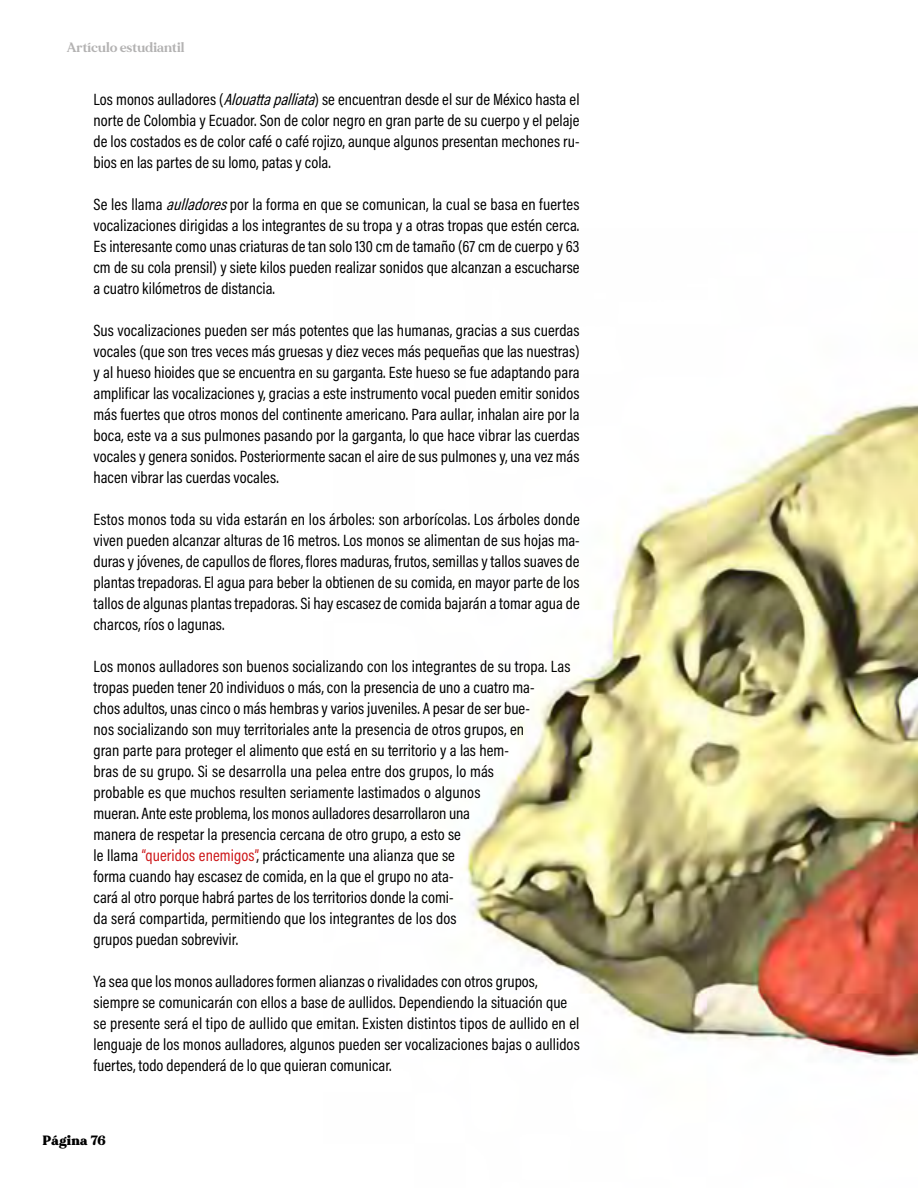
<style>
.page{position:relative;width:918px;height:1188px;background:#fff}
.page>*{position:absolute;margin:0;border:0;box-sizing:border-box;transform-origin:0 0}
.t1{font:16.5px/21px "Acumin Variable Concept";color:#000;text-align:justify}
.t2{font:700 13.5px "MADE Mirage";letter-spacing:.01em;color:#b3b2b2}
.t3{font:900 13.5px "MADE Mirage";letter-spacing:.01em;color:#000}
.s1{font-style:italic}
.s2{color:#cd1719}
</style>
<div class="page">
<img style="left:464px;top:403px;width:454px;height:660px">
<p class="t2" style="left:67px;top:39px;width:119px">Artículo estudiantil</p>
<p class="t1" style="left:94px;top:88px;width:488px">Los monos aulladores (<span class="s1">Alouattapalliata</span>) se encuentran desde el sur de México hasta el norte de Colombia y Ecuador. Son de color negro en gran parte de su cuerpo y el pelaje de los costados es de color café o café rojizo, aunque algunos presentan mechones ru&shy;bios en las partes de su lomo, patas y cola.</p>
<p class="t1" style="left:94px;top:193px;width:488px">Se les llama <span class="s1">aulladores</span>por la forma en que se comunican, la cual se basa en fuertes vocalizaciones dirigidas a los integrantes de su tropa y a otras tropas que estén cerca.<br>Es interesante como unas criaturas de tan solo 130 cm de tamaño (67 cm de cuerpo y 63 cm de su cola prensil) y siete kilos pueden realizar sonidos que alcanzan a escucharse a cuatro kilómetros de distancia.</p>
<p class="t1" style="left:94px;top:319px;width:488px">Sus vocalizaciones pueden ser más potentes que las humanas, gracias a sus cuerdas vocales (que son tres veces más gruesas y diez veces más pequeñas que las nuestras) y al hueso hioides que se encuentra en su garganta. Este hueso se fue adaptando para amplificar las vocalizaciones y, gracias a este instrumento vocal pueden emitir sonidos más fuertes que otros monos del continente americano. Para aullar, inhalan aire por la boca, este va a sus pulmones pasando por la garganta, lo que hace vibrar las cuerdas vocales y genera sonidos. Posteriormente sacan el aire de sus pulmones y, una vez más hacen vibrar las cuerdas vocales.</p>
<p class="t1" style="left:94px;top:508px;width:488px">Estos monos toda su vida estarán en los árboles: son arborícolas. Los árboles donde viven pueden alcanzar alturas de 16 metros. Los monos se alimentan de sus hojas ma&shy;duras y jóvenes, de capullos de flores, flores maduras, frutos, semillas y tallos suaves de plantas trepadoras. El agua para beber la obtienen de su comida, en mayor parte de los tallos de algunas plantas trepadoras. Si hay escasez de comida bajarán a tomar agua de charcos, ríos o lagunas.</p>
<p class="t1" style="left:94px;top:655px;width:478px;text-align:left">Los monos aulladores son buenos socializando con los integrantes de su tropa. Las tropas pueden tener 20 individuos o más, con la presencia de uno a cuatro ma-<br>chos adultos, unas cinco o más hembras y varios juveniles. A pesar de ser bue-<br>nos socializando son muy territoriales ante la presencia de otros grupos, en<br>gran parte para proteger el alimento que está en su territorio y a las hem-<br>bras de su grupo. Si se desarrolla una pelea entre dos grupos, lo más<br>probable es que muchos resulten seriamente lastimados o algunos<br>mueran. Ante este problema, los monos aulladores desarrollaron una<br>manera de respetar la presencia cercana de otro grupo, a esto se<br>le llama <span class="s2">“queridos enemigos”</span>, prácticamente una alianza que se<br>forma cuando hay escasez de comida, en la que el grupo no ata-<br>cará al otro porque habrá partes de los territorios donde la comi-<br>da será compartida, permitiendo que los integrantes de los dos<br>grupos puedan sobrevivir.</p>
<p class="t1" style="left:94px;top:970px;width:488px;text-align:left">Ya sea que los monos aulladores formen alianzas o rivalidades con otros grupos, siempre se comunicarán con ellos a base de aullidos. Dependiendo la situación que se presente será el tipo de aullido que emitan. Existen distintos tipos de aullido en el lenguaje de los monos aulladores, algunos pueden ser vocalizaciones bajas o aullidos fuertes, todo dependerá de lo que quieran comunicar.</p>
<p class="t3" style="left:43px;top:1131px;width:65px">Página 76</p>
</div>
